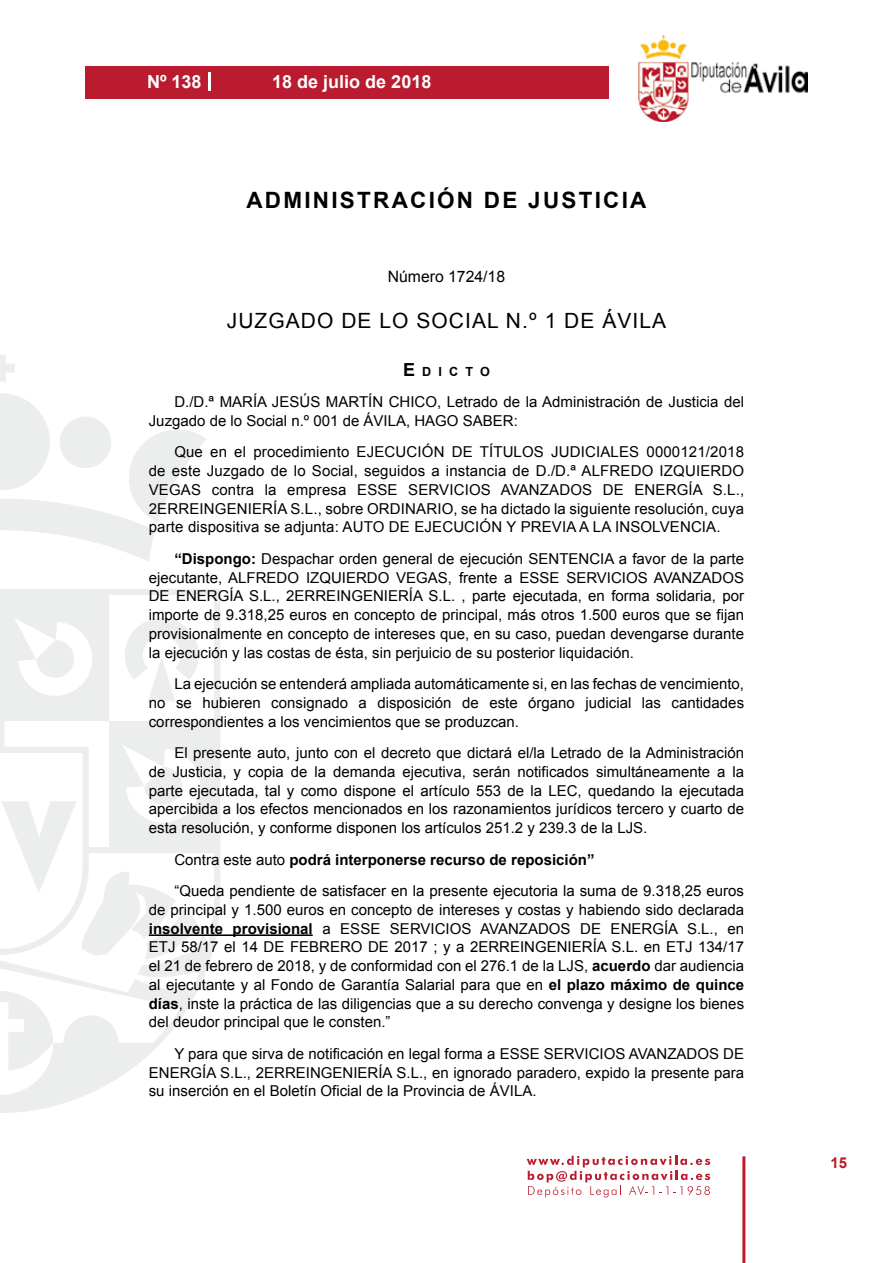
<style>
.page{position:relative;width:893px;height:1263px;background:#fff}
.page>*{position:absolute;margin:0;border:0;box-sizing:border-box;transform-origin:0 0}
.t1{font:700 22.5px "Arial";letter-spacing:.1em;color:#000}
.t2{font:21px "Arial";letter-spacing:.05em;color:#000}
.t3{font:700 18px "Arial";color:#fff}
.t4{font:15.75px "Arial";color:#000}
.t5{font:15px/18.8px "Arial";color:#000;text-align:justify}
.t6{font:700 15px "Arial";color:#ba1b2f}
.t7{font:700 12.6px "Arial";letter-spacing:.57em;color:#000}
.s1{font-size:18px}
.s2{font-weight:700}
</style>
<div class="page">
<svg style="left:527px;top:1156px;width:183px;height:41px"></svg>
<div style="left:85px;top:66px;width:523px;height:33px;background:#ba1b2f"></div>
<img style="left:638px;top:36px;width:170px;height:86px">
<hr style="left:742px;top:1156px;width:3px;height:107px;background:#ba1b2f">
<svg style="left:208px;top:72px;width:2px;height:18px"></svg>
<svg style="left:0;top:355px;width:15px;height:27px"></svg>
<svg style="left:0;top:393px;width:206px;height:168px"></svg>
<svg style="left:0;top:589px;width:220px;height:524px"></svg>
<svg style="left:36px;top:640px;width:40px;height:40px"></svg>
<svg style="left:125px;top:618px;width:74px;height:83px"></svg>
<svg style="left:0;top:991px;width:53px;height:79px"></svg>
<svg style="left:1px;top:767px;width:198px;height:192px"></svg>
<hr style="left:149px;top:934px;width:164px;height:2px;background:#000">
<p class="t3" style="left:147px;top:69px;width:56px">Nº 138</p>
<p class="t3" style="left:272px;top:69px;width:161px">18 de julio de 2018</p>
<h1 class="t1" style="left:246px;top:185px;width:402px">ADMINISTRACIÓN DE JUSTICIA</h1>
<p class="t4" style="left:388px;top:266px;width:119px">Número 1724/18</p>
<h2 class="t2" style="left:227px;top:307px;width:441px">JUZGADO DE LO SOCIAL N.º 1 DE ÁVILA</h2>
<p class="t7" style="left:403px;top:363px;width:88px"><span class="s1">E</span>dicto</p>
<p class="t5" style="left:149px;top:392px;width:597px;text-indent:26px">D./D.ª MARÍA JESÚS MARTÍN CHICO, Letrado de la Administración de Justicia del<br>Juzgado de lo Social n.º 001 de ÁVILA, HAGO SABER:</p>
<p class="t5" style="left:149px;top:443px;width:597px;text-indent:26px">Que en el procedimiento EJECUCIÓN DE TÍTULOS JUDICIALES 0000121/2018 de este Juzgado de lo Social, seguidos a instancia de D./D.ª ALFREDO IZQUIERDO VEGAS contra la empresa ESSE SERVICIOS AVANZADOS DE ENERGÍA S.L., 2ERREINGENIERÍA S.L., sobre ORDINARIO, se ha dictado la siguiente resolución, cuya parte dispositiva se adjunta: AUTO DE EJECUCIÓN Y PREVIA A LA INSOLVENCIA.</p>
<p class="t5" style="left:149px;top:549px;width:597px;text-indent:26px"><span class="s2">“Dispongo:</span> Despachar orden general de ejecución SENTENCIA a favor de la parte ejecutante, ALFREDO IZQUIERDO VEGAS, frente a ESSE SERVICIOS AVANZADOS DE ENERGÍA S.L., 2ERREINGENIERÍA S.L. , parte ejecutada, en forma solidaria, por importe de 9.318,25 euros en concepto de principal, más otros 1.500 euros que se fijan provisionalmente en concepto de intereses que, en su caso, puedan devengarse durante la ejecución y las costas de ésta, sin perjuicio de su posterior liquidación.</p>
<p class="t5" style="left:149px;top:674px;width:597px;text-indent:26px">La ejecución se entenderá ampliada automáticamente si, en las fechas de vencimiento, no se hubieren consignado a disposición de este órgano judicial las cantidades correspondientes a los vencimientos que se produzcan.</p>
<p class="t5" style="left:149px;top:743px;width:597px;text-indent:26px">El presente auto, junto con el decreto que dictará el/la Letrado de la Administración de Justicia, y copia de la demanda ejecutiva, serán notificados simultáneamente a la parte ejecutada, tal y como dispone el artículo 553 de la LEC, quedando la ejecutada apercibida a los efectos mencionados en los razonamientos jurídicos tercero y cuarto de esta resolución, y conforme disponen los artículos 251.2 y 239.3 de la LJS.</p>
<p class="t5" style="left:174px;top:844px;width:571px;line-height:31.5px">Contra este auto <span class="s2">podrá interponerse recurso de reposición”<br></span>“Queda pendiente de satisfacer en la presente ejecutoria la suma de 9.318,25 euros</p>
<p class="t5" style="left:149px;top:900px;width:597px">de principal y 1.500 euros en concepto de intereses y costas y habiendo sido declarada <span class="s2">insolvente provisional</span> a ESSE SERVICIOS AVANZADOS DE ENERGÍA S.L., en ETJ 58/17 el 14 DE FEBRERO DE 2017 ; y a 2ERREINGENIERÍA S.L. en ETJ 134/17 el 21 de febrero de 2018, y de conformidad con el 276.1 de la LJS, <span class="s2">acuerdo</span> dar audiencia al ejecutante y al Fondo de Garantía Salarial para que en <span class="s2">el plazo máximo de quince días</span>, inste la práctica de las diligencias que a su derecho convenga y designe los bienes del deudor principal que le consten.”</p>
<p class="t5" style="left:149px;top:1044px;width:597px;text-indent:26px">Y para que sirva de notificación en legal forma a ESSE SERVICIOS AVANZADOS DE ENERGÍA S.L., 2ERREINGENIERÍA S.L., en ignorado paradero, expido la presente para su inserción en el Boletín Oficial de la Provincia de ÁVILA.</p>
<p class="t6" style="left:831px;top:1153px;width:18px">15</p>
</div>
